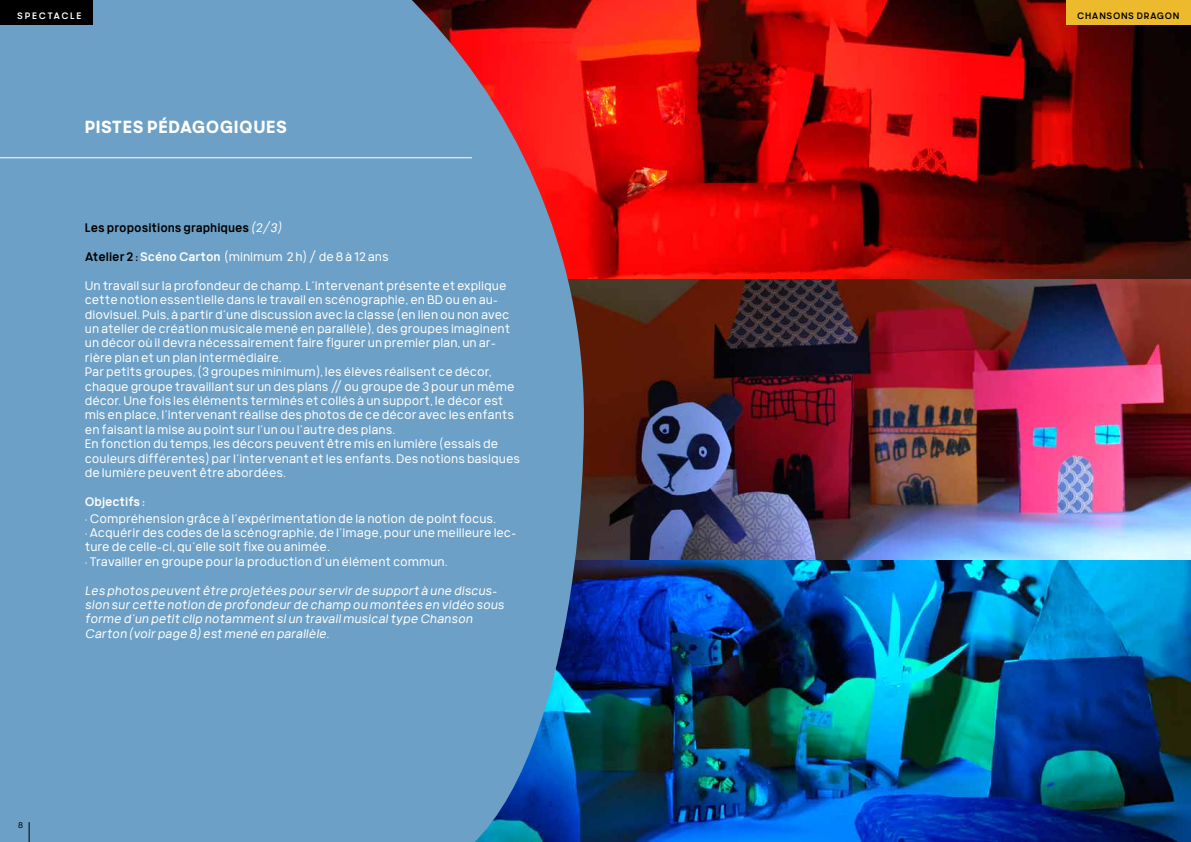
<style>
.page{position:relative;width:1191px;height:842px;background:#fff}
.page>*{position:absolute;margin:0;border:0;box-sizing:border-box;transform-origin:0 0}
.t1{font:700 17px "Mula";letter-spacing:.03em;color:#fff}
.t2{font:300 12px/14.4px "Mula";color:#fff}
.t3{font:italic 300 12px/14.4px "Mula";color:#fff}
.t4{font:12px "Mula";color:#000}
.t5{font:12px "Mula";color:#fff}
.t6{font:9px "Mula";letter-spacing:.075em;color:#000}
.t7{font:9px "Mula";letter-spacing:.185em;color:#fff}
.t8{font:300 8px "Mula";color:#000}
.s1{font-weight:300;font-style:italic;color:#fff}
.s2{font-weight:400;color:#000}
.s3{font-weight:400}
</style>
<div class="page">
<img style="left:584px;top:279px;width:607px;height:282px">
<img style="left:584px;top:561px;width:607px;height:281px">
<img style="left:584px;top:0;width:607px;height:279px">
<svg style="left:357px;top:0;width:227px;height:842px;background:#708aae"></svg>
<div style="left:0;top:0;width:357px;height:842px;background:#6ca0c6"></div>
<div style="left:0;top:0;width:93px;height:25px;background:#000"></div>
<div style="left:1066px;top:0;width:124px;height:25px;background:#edba2d"></div>
<hr style="left:0;top:157px;width:472px;height:1px;background:#fff">
<svg style="left:29px;top:822px;width:1px;height:20px"></svg>
<p class="t7" style="left:17px;top:10px;width:66px">spectacl e</p>
<p class="t6" style="left:1077px;top:10px;width:104px">Chansons dragon</p>
<h1 class="t1" style="left:85px;top:116px;width:202px">PISTES PÉDAGOGIQUES</h1>
<p class="t4" style="left:85px;top:220px;width:198px">Les propositions graphiques <span class="s1">(2/3)</span></p>
<p class="t2" style="left:85px;top:249px;width:305px"><span class="s2">Atelier 2 :</span> <span class="s3">Scéno Carton</span> (minimum 2 h) / de 8 à 12 ans</p>
<p class="t2" style="left:85px;top:278px;width:437px">Un travail sur la profondeur de champ. L’intervenant présente et explique cette notion essentielle dans le travail en scénographie, en BD ou en au - diovisuel. Puis, à partir d’une discussion avec la classe (en lien ou non avec un atelier de création musicale mené en parallèle), des groupes imaginent un décor où il devra nécessairement faire figurer un premier plan, un ar - rière plan et un plan intermédiaire.<br>Par petits groupes, (3 groupes minimum), les élèves réalisent ce décor, chaque groupe travaillant sur un des plans // ou groupe de 3 pour un même décor. Une fois les éléments terminés et collés à un support, le décor est mis en place, l’intervenant réalise des photos de ce décor avec les enfants en faisant la mise au point sur l’un ou l’autre des plans.<br>En fonction du temps, les décors peuvent être mis en lumière (essais de couleurs différentes) par l’intervenant et les enfants. Des notions basiques de lumière peuvent être abordées.</p>
<p class="t5" style="left:85px;top:494px;width:62px">Objectifs :</p>
<p class="t2" style="left:85px;top:511px;width:413px">• Compréhension grâce à l’expérimentation de la notion de point focus.</p>
<p class="t2" style="left:85px;top:525px;width:433px">• Acquérir des codes de la scénographie, de l’image, pour une meilleure lec - ture de celle-ci, qu’elle soit fixe ou animée.</p>
<p class="t2" style="left:85px;top:554px;width:364px">• Travailler en groupe pour la production d’un élément commun.</p>
<p class="t3" style="left:85px;top:583px;width:421px">Les photos peuvent être projetées pour servir de support à une discus&shy;sion sur cette notion de profondeur de champ ou montées en vidéo sous forme d’un petit clip notamment si un travail musical type Chanson Carton (voir page 8) est mené en parallèle.</p>
<p class="t8" style="left:20px;top:820px;width:6px">7</p>
<p class="t8" style="left:18px;top:820px;width:6px">8</p>
</div>
